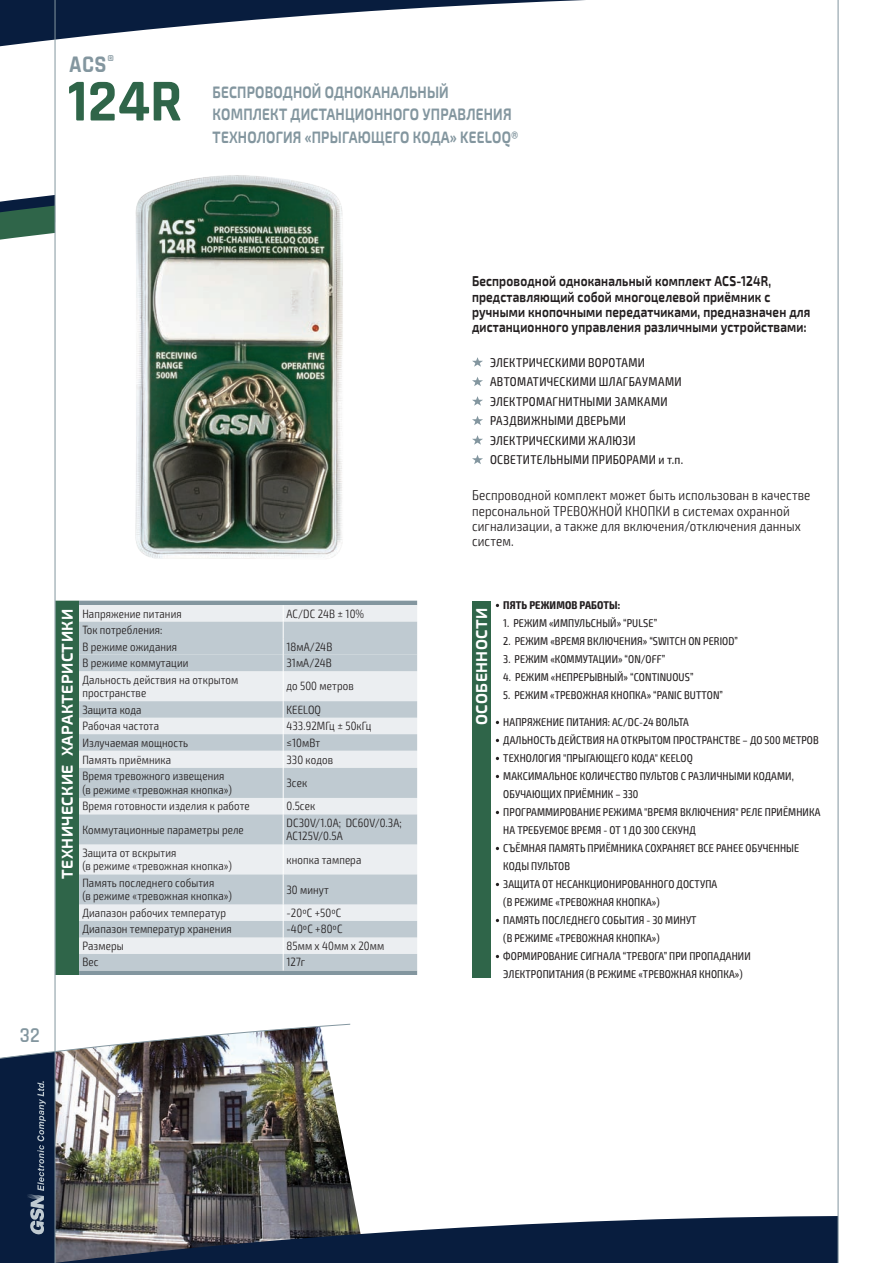
<style>
.page{position:relative;width:893px;height:1263px;background:#fff}
.page>*{position:absolute;margin:0;border:0;box-sizing:border-box;transform-origin:0 0}
.t1{font:700 60px "Rajdhani";color:#2f6549}
.t2{font:700 23.7px "Rajdhani";color:#83969f;scale:.95 1}
.t3{font:600 21px "Rajdhani";color:#83969f;scale:.95 1}
.t4{font:700 expanded 16.5px "Exo 2";letter-spacing:.02em;color:#83969f;scale:.65 1}
.t5{font:700 expanded 15.75px "Exo 2";letter-spacing:.035em;color:#fff;scale:.8 1}
.t6{font:700 expanded 14.25px/15.1px "Exo 2";letter-spacing:.02em;color:#231f20;scale:.65 1}
.t7{font:300 condensed 14.25px/15.1px "Exo 2";letter-spacing:.01em;color:#231f20}
.t8{font:condensed 12.75px "Exo 2";letter-spacing:.02em;color:#231f20}
.t9{font:300 condensed 12px/13.5px "Exo 2";letter-spacing:.01em;color:#231f20}
.t10{font:condensed 11.25px/18px "Exo 2";letter-spacing:.01em;color:#231f20}
.t11{font:700 condensed 11.25px "Exo 2";letter-spacing:.01em;color:#231f20}
</style>
<div class="page">
<svg style="left:55px;top:601px;width:362px;height:374px;background:#c6d0d3"></svg>
<svg style="left:472px;top:357px;width:11px;height:10px"></svg>
<svg style="left:472px;top:377px;width:11px;height:9px"></svg>
<svg style="left:472px;top:396px;width:11px;height:10px"></svg>
<svg style="left:472px;top:416px;width:11px;height:9px"></svg>
<svg style="left:472px;top:435px;width:11px;height:10px"></svg>
<svg style="left:472px;top:455px;width:11px;height:9px"></svg>
<div style="left:472px;top:601px;width:19px;height:377px;background:#2f6549"></div>
<svg style="left:55px;top:0;width:783px;height:66px"></svg>
<svg style="left:838px;top:0;width:1px;height:1024px"></svg>
<img style="left:55px;top:1024px;width:784px;height:239px">
<svg style="left:0;top:0;width:55px;height:1263px"></svg>
<img style="left:135px;top:175px;width:208px;height:384px">
<h2 class="t2" style="left:69px;top:50px;width:49px">ACS<sup>®</sup></h2>
<p class="t1" style="left:68px;top:65px;width:116px">124R</p>
<p class="t4" style="left:213px;top:82px;width:365px">БЕСПРОВОДНОЙ ОДНОКАНАЛЬНЫЙ</p>
<p class="t4" style="left:213px;top:104px;width:461px">КОМПЛЕКТ ДИСТАНЦИОННОГО УПРАВЛЕНИЯ</p>
<p class="t4" style="left:213px;top:127px;width:472px">ТЕХНОЛОГИЯ «ПРЫГАЮЩЕГО КОДА» KEELOQ®</p>
<p class="t5" style="left:58px;top:879px;width:339px;rotate:-90deg">ТЕХНИЧЕСКИЕ ХАРАКТЕРИСТИКИ</p>
<p class="t9" style="left:82px;top:607px;width:101px">Напряжение питания</p>
<p class="t9" style="left:286px;top:607px;width:79px">AC/DC 24В ± 10%</p>
<p class="t9" style="left:82px;top:623px;width:82px">Ток потребления:</p>
<p class="t9" style="left:82px;top:640px;width:96px">В режиме ожидания</p>
<p class="t9" style="left:286px;top:640px;width:47px">18мА/24В</p>
<p class="t9" style="left:82px;top:656px;width:108px">В режиме коммутации</p>
<p class="t9" style="left:286px;top:656px;width:47px">31мА/24В</p>
<p class="t9" style="left:82px;top:673px;width:158px">Дальность действия на открытом пространстве</p>
<p class="t9" style="left:286px;top:680px;width:69px">до 500 метров</p>
<p class="t9" style="left:82px;top:703px;width:61px">Защита кода</p>
<p class="t9" style="left:286px;top:703px;width:36px">KEELOQ</p>
<p class="t9" style="left:82px;top:719px;width:78px">Рабочая частота</p>
<p class="t9" style="left:286px;top:719px;width:86px">433.92МГц ± 50кГц</p>
<p class="t9" style="left:82px;top:736px;width:107px">Излучаемая мощность</p>
<p class="t9" style="left:286px;top:736px;width:35px">≤10мВт</p>
<p class="t9" style="left:82px;top:753px;width:90px">Память приёмника</p>
<p class="t9" style="left:286px;top:753px;width:48px">330 кодов</p>
<p class="t9" style="left:82px;top:770px;width:144px">Время тревожного извещения</p>
<p class="t9" style="left:82px;top:783px;width:151px">(в режиме «тревожная кнопка»)</p>
<p class="t9" style="left:286px;top:776px;width:22px">3сек</p>
<p class="t9" style="left:82px;top:800px;width:169px">Время готовности изделия к работе</p>
<p class="t9" style="left:286px;top:800px;width:30px">0.5сек</p>
<p class="t9" style="left:82px;top:823px;width:163px">Коммутационные параметры реле</p>
<p class="t9" style="left:286px;top:816px;width:117px">DC30V/1.0A; DC60V/0.3A;<br>AC125V/0.5A</p>
<p class="t9" style="left:82px;top:846px;width:96px">Защита от вскрытия</p>
<p class="t9" style="left:82px;top:860px;width:151px">(в режиме «тревожная кнопка»)</p>
<p class="t9" style="left:286px;top:853px;width:76px">кнопка тампера</p>
<p class="t9" style="left:82px;top:876px;width:133px">Память последнего события</p>
<p class="t9" style="left:82px;top:890px;width:151px">(в режиме «тревожная кнопка»)</p>
<p class="t9" style="left:286px;top:883px;width:44px">30 минут</p>
<p class="t9" style="left:82px;top:906px;width:145px">Диапазон рабочих температур</p>
<p class="t9" style="left:286px;top:906px;width:56px">-20ºС +50ºС</p>
<p class="t9" style="left:82px;top:923px;width:151px">Диапазон температур хранения</p>
<p class="t9" style="left:286px;top:923px;width:58px">-40ºС +80ºС</p>
<p class="t9" style="left:82px;top:939px;width:43px">Размеры</p>
<p class="t9" style="left:286px;top:939px;width:99px">85мм x 40мм x 20мм</p>
<p class="t9" style="left:82px;top:956px;width:18px">Вес</p>
<p class="t9" style="left:286px;top:956px;width:20px">127г</p>
<h3 class="t3" style="left:20px;top:1023px;width:23px">32</h3>
<p class="t6" style="left:472px;top:274px;width:522px">Беспроводной одноканальный комплект ACS-124R, представляющий собой многоцелевой приёмник с ручными кнопочными передатчиками, предназначен для дистанционного управления различными устройствами:</p>
<p class="t8" style="left:490px;top:355px;width:157px">ЭЛЕКТРИЧЕСКИМИ ВОРОТАМИ</p>
<p class="t8" style="left:490px;top:374px;width:193px">АВТОМАТИЧЕСКИМИ ШЛАГБАУМАМИ</p>
<p class="t8" style="left:490px;top:394px;width:179px">ЭЛЕКТРОМАГНИТНЫМИ ЗАМКАМИ</p>
<p class="t8" style="left:490px;top:413px;width:137px">РАЗДВИЖНЫМИ ДВЕРЬМИ</p>
<p class="t8" style="left:490px;top:433px;width:147px">ЭЛЕКТРИЧЕСКИМИ ЖАЛЮЗИ</p>
<p class="t8" style="left:490px;top:452px;width:195px">ОСВЕТИТЕЛЬНЫМИ ПРИБОРАМИ и т.п.</p>
<p class="t7" style="left:472px;top:488px;width:340px">Беспроводной комплект может быть использован в качестве персональной ТРЕВОЖНОЙ КНОПКИ в системах охранной сигнализации, а также для включения/отключения данных систем.</p>
<p class="t5" style="left:472px;top:725px;width:148px;rotate:-90deg">ОСОБЕННОСТИ</p>
<p class="t11" style="left:503px;top:598px;width:118px">ПЯТЬ РЕЖИМОВ РАБОТЫ:</p>
<p class="t10" style="left:503px;top:614px;width:155px">1. РЕЖИМ «ИМПУЛЬСНЫЙ» “PULSE”</p>
<p class="t10" style="left:503px;top:632px;width:236px">2. РЕЖИМ «ВРЕМЯ ВКЛЮЧЕНИЯ» “SWITCH ON PERIOD”</p>
<p class="t10" style="left:503px;top:650px;width:163px">3. РЕЖИМ «КОММУТАЦИИ» “ON/OFF”</p>
<p class="t10" style="left:503px;top:668px;width:192px">4. РЕЖИМ «НЕПРЕРЫВНЫЙ» “CONTINUOUS”</p>
<p class="t10" style="left:503px;top:686px;width:221px">5. РЕЖИМ «ТРЕВОЖНАЯ КНОПКА» “PANIC BUTTON”</p>
<p class="t10" style="left:503px;top:713px;width:187px">НАПРЯЖЕНИЕ ПИТАНИЯ: AC/DC-24 ВОЛЬТА</p>
<p class="t10" style="left:503px;top:731px;width:317px">ДАЛЬНОСТЬ ДЕЙСТВИЯ НА ОТКРЫТОМ ПРОСТРАНСТВЕ – ДО 500 МЕТРОВ</p>
<p class="t10" style="left:503px;top:749px;width:191px">ТЕХНОЛОГИЯ "ПРЫГАЮЩЕГО КОДА" KEELOQ</p>
<p class="t10" style="left:503px;top:767px;width:292px">МАКСИМАЛЬНОЕ КОЛИЧЕСТВО ПУЛЬТОВ С РАЗЛИЧНЫМИ КОДАМИ,<br>ОБУЧАЮЩИХ ПРИЁМНИК – 330</p>
<p class="t10" style="left:503px;top:803px;width:319px">ПРОГРАММИРОВАНИЕ РЕЖИМА "ВРЕМЯ ВКЛЮЧЕНИЯ" РЕЛЕ ПРИЁМНИКА<br>НА ТРЕБУЕМОЕ ВРЕМЯ - ОТ 1 ДО 300 СЕКУНД</p>
<p class="t10" style="left:503px;top:839px;width:297px">СЪЁМНАЯ ПАМЯТЬ ПРИЁМНИКА СОХРАНЯЕТ ВСЕ РАНЕЕ ОБУЧЕННЫЕ<br>КОДЫ ПУЛЬТОВ</p>
<p class="t10" style="left:503px;top:875px;width:215px">ЗАЩИТА ОТ НЕСАНКЦИОНИРОВАННОГО ДОСТУПА</p>
<p class="t10" style="left:503px;top:893px;width:158px">(В РЕЖИМЕ «ТРЕВОЖНАЯ КНОПКА»)</p>
<p class="t10" style="left:503px;top:911px;width:195px">ПАМЯТЬ ПОСЛЕДНЕГО СОБЫТИЯ - 30 МИНУТ</p>
<p class="t10" style="left:503px;top:929px;width:158px">(В РЕЖИМЕ «ТРЕВОЖНАЯ КНОПКА»)</p>
<p class="t10" style="left:503px;top:947px;width:249px">ФОРМИРОВАНИЕ СИГНАЛА “ТРЕВОГА” ПРИ ПРОПАДАНИИ<br>ЭЛЕКТРОПИТАНИЯ (В РЕЖИМЕ «ТРЕВОЖНАЯ КНОПКА»)</p>
</div>
